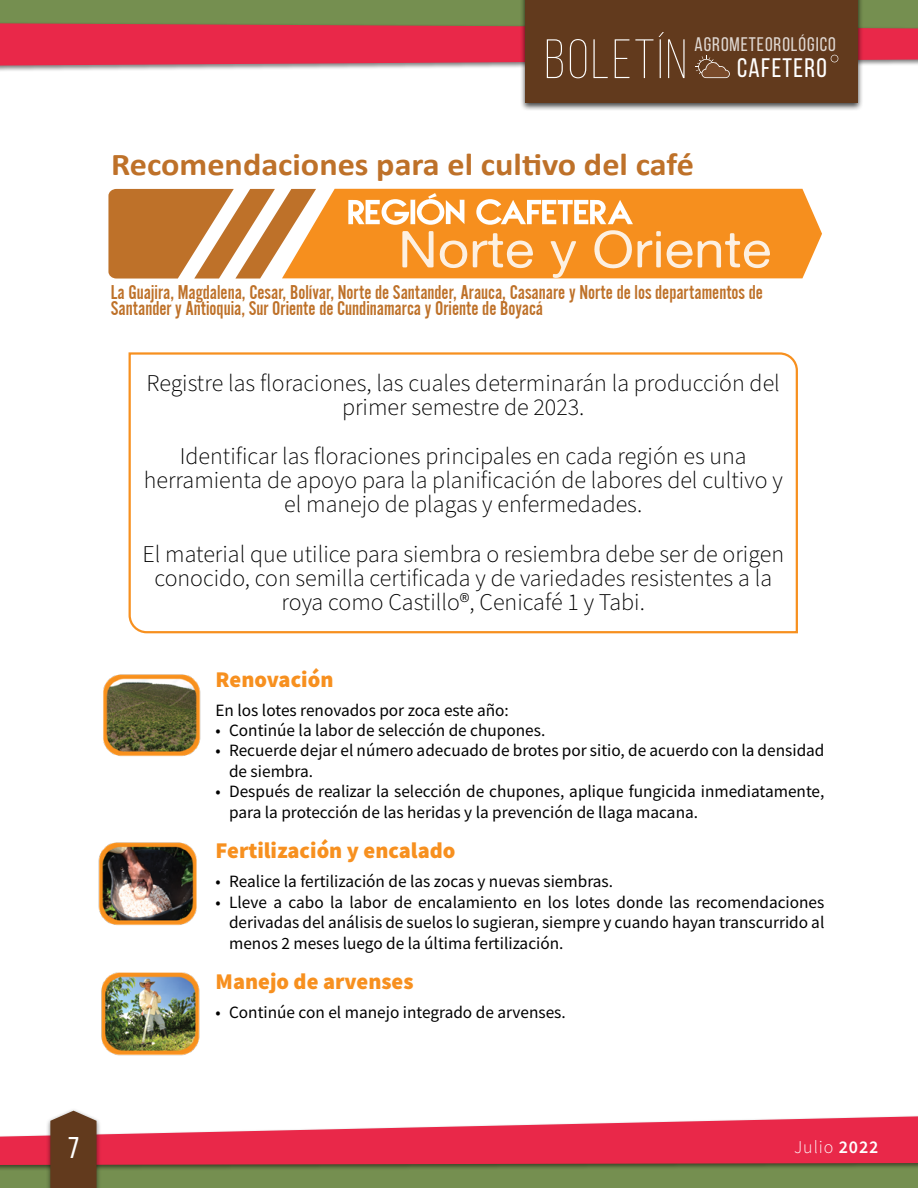
<style>
.page{position:relative;width:918px;height:1188px;background:#fff}
.page>*{position:absolute;margin:0;border:0;box-sizing:border-box;transform-origin:0 0}
.t1{font:300 55.35px "Bebas Neue";letter-spacing:.05em;color:#fff}
.t2{font:51px "Alte Haas Grotesk";color:#fff;scale:1.08 1}
.t3{font:700 31.8px "Calibri";color:#be7129;scale:1.08 1}
.t4{font:30px "Bebas Neue";color:#fff}
.t5{font:26.85px "Bebas Neue";letter-spacing:.05em;color:#fff}
.t6{font:300 24px/24px "Source Sans Pro";color:#000;text-align:center}
.t7{font:900 22.5px "Source Sans Pro";color:#f7901f}
.t8{font:20.7px/15.9px "Alternate Got No 2";color:#be7129}
.t9{font:19.65px "Bebas Neue";letter-spacing:.05em;color:#fff}
.t10{font:300 18px "Source Sans Pro";letter-spacing:.05em;color:#fff}
.t11{font:17.25px/20.4px "Source Sans Pro";color:#000}
.s1{font-weight:600}
</style>
<div class="page">
<div style="left:0;top:1143px;width:918px;height:45px;background:#758f50"></div>
<div style="left:0;top:0;width:918px;height:55px;background:#758f50"></div>
<div style="left:0;top:1114px;width:918px;height:57px;background:#000;opacity:.5"></div>
<svg style="left:0;top:1116px;width:918px;height:49px;fill:#e92849"></svg>
<div style="left:520px;top:0;width:343px;height:111px;background:#000;opacity:.75"></div>
<div style="left:526px;top:0;width:332px;height:103px;background:#623a1d"></div>
<svg style="left:0;top:23px;width:918px;height:55px"></svg>
<div style="left:46px;top:1107px;width:55px;height:81px;background:#000;opacity:.5"></div>
<svg style="left:50px;top:1111px;width:47px;height:77px;background:#6b462b"></svg>
<svg style="left:128px;top:352px;width:670px;height:282px"></svg>
<div style="left:316px;top:189px;width:506px;height:89px;background:#f68f1e"></div>
<svg style="left:108px;top:189px;width:208px;height:90px"></svg>
<svg style="left:348px;top:193px;width:116px;height:32px"></svg>
<svg style="left:476px;top:199px;width:157px;height:26px"></svg>
<img style="left:103px;top:674px;width:98px;height:83px">
<img style="left:98px;top:842px;width:99px;height:84px">
<img style="left:101px;top:972px;width:99px;height:83px">
<h1 class="t1" style="left:545px;top:30px;width:144px">BOLETÍN</h1>
<p class="t9" style="left:695px;top:34px;width:143px">AGROMETEOROLÓGICO</p>
<h3 class="t5" style="left:737px;top:53px;width:91px">CAFETERO</h3>
<h3 class="t3" style="left:111px;top:144px;width:541px">Recomendaciones para el cultivo del café</h3>
<h2 class="t2" style="left:398px;top:219px;width:347px">Norte y Oriente</h2>
<p class="t8" style="left:111px;top:284px;width:654px">La Guajira, Magdalena, Cesar, Bolívar, Norte de Santander, Arauca, Casanare y Norte de los departamentos de<br>Santander y Antioquia, Sur Oriente de Cundinamarca y Oriente de Boyacá</p>
<h3 class="t6" style="left:147px;top:372px;width:635px">Registre las floraciones, las cuales determinarán la producción del primer semestre de 2023.</h3>
<h3 class="t6" style="left:144px;top:445px;width:640px">Identificar las floraciones principales en cada región es una herramienta de apoyo para la planificación de labores del cultivo y el manejo de plagas y enfermedades.</h3>
<h3 class="t6" style="left:142px;top:543px;width:643px">El material que utilice para siembra o resiembra debe ser de origen conocido, con semilla certificada y de variedades resistentes a la roya como Castillo®, Cenicafé 1 y Tabi.</h3>
<h3 class="t7" style="left:216px;top:664px;width:119px">Renovación</h3>
<p class="t11" style="left:216px;top:700px;width:295px">En los lotes renovados por zoca este año:</p>
<p class="t11" style="left:216px;top:720px;width:331px">• Continúe la labor de selección de chupones.</p>
<p class="t11" style="left:229px;top:740px;width:597px;text-indent:-14px">• Recuerde dejar el número adecuado de brotes por sitio, de acuerdo con la densidad de siembra.</p>
<p class="t11" style="left:229px;top:781px;width:597px;text-indent:-14px">• Después de realizar la selección de chupones, aplique fungicida inmediatamente, para la protección de las heridas y la prevención de llaga macana.</p>
<h3 class="t7" style="left:216px;top:835px;width:241px">Fertilización y encalado</h3>
<p class="t11" style="left:216px;top:871px;width:399px">• Realice la fertilización de las zocas y nuevas siembras.</p>
<p class="t11" style="left:229px;top:892px;width:597px;text-align:justify;text-indent:-14px">• Lleve a cabo la labor de encalamiento en los lotes donde las recomendaciones derivadas del análisis de suelos lo sugieran, siempre y cuando hayan transcurrido al menos 2 meses luego de la última fertilización.</p>
<h3 class="t7" style="left:216px;top:966px;width:200px">Manejo de arvenses</h3>
<p class="t11" style="left:216px;top:1002px;width:352px">• Continúe con el manejo integrado de arvenses.</p>
<h3 class="t4" style="left:68px;top:1132px;width:13px">7</h3>
<p class="t10" style="left:794px;top:1135px;width:86px">Julio <span class="s1">2022</span></p>
</div>
